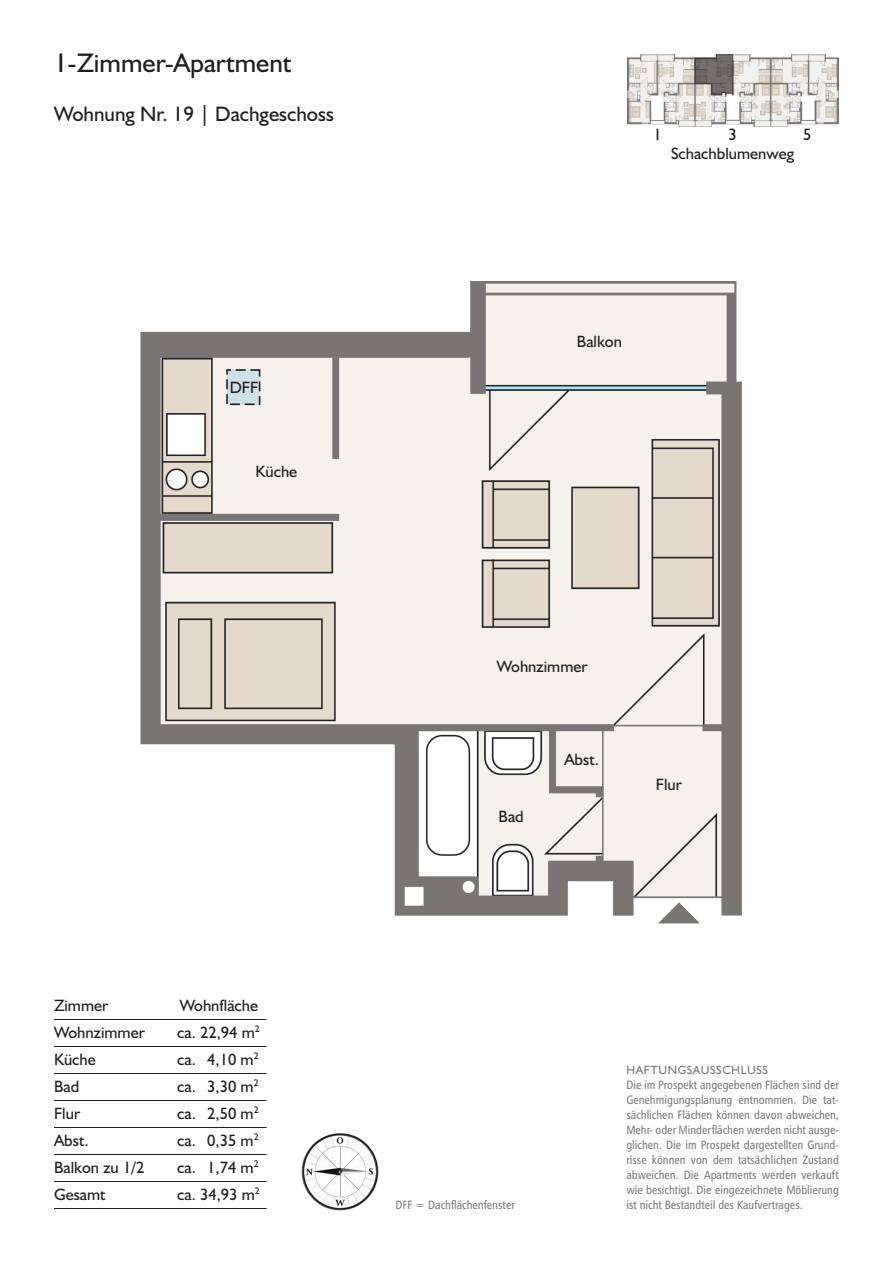
<style>
.page{position:relative;width:893px;height:1263px;background:#fff}
.page>*{position:absolute;margin:0;border:0;box-sizing:border-box;transform-origin:0 0}
.t1{font:27px "Humanist 521 BT";color:#231f20}
.t2{font:21px "Humanist 521 BT";color:#231f20}
.t3{font:16.5px "Humanist 521 BT";color:#231f20}
.t4{font:12px/15px "Humanist 777 BT Roman Condensed B";color:#797573;text-align:justify}
.t5{font:12px "Humanist 521 BT";letter-spacing:.05em;color:#797573}
</style>
<div class="page">
<img style="left:140px;top:281px;width:602px;height:635px">
<svg style="left:658px;top:902px;width:42px;height:21px"></svg>
<img style="left:627px;top:54px;width:212px;height:73px">
<hr style="left:54px;top:1019px;width:213px;height:1px;background:#231f20">
<hr style="left:54px;top:1046px;width:213px;height:1px;background:#231f20">
<hr style="left:54px;top:1073px;width:213px;height:1px;background:#231f20">
<hr style="left:54px;top:1100px;width:213px;height:1px;background:#231f20">
<hr style="left:54px;top:1127px;width:213px;height:1px;background:#231f20">
<hr style="left:54px;top:1154px;width:213px;height:1px;background:#231f20">
<hr style="left:54px;top:1181px;width:213px;height:1px;background:#231f20">
<hr style="left:54px;top:1208px;width:213px;height:1px;background:#231f20">
<img style="left:301px;top:1133px;width:78px;height:78px">
<h1 class="t1" style="left:54px;top:47px;width:239px">1-Zimmer-Apartment</h1>
<h2 class="t2" style="left:54px;top:101px;width:281px">Wohnung Nr. 19 | Dachgeschoss</h2>
<h3 class="t3" style="left:230px;top:377px;width:30px">DFF</h3>
<h3 class="t3" style="left:255px;top:461px;width:43px">Küche</h3>
<h3 class="t3" style="left:653px;top:124px;width:10px">1</h3>
<h3 class="t3" style="left:729px;top:124px;width:10px">3</h3>
<h3 class="t3" style="left:803px;top:124px;width:10px">5</h3>
<h3 class="t3" style="left:671px;top:143px;width:125px">Schachblumenweg</h3>
<h3 class="t3" style="left:577px;top:332px;width:47px">Balkon</h3>
<h3 class="t3" style="left:54px;top:995px;width:56px">Zimmer</h3>
<h3 class="t3" style="left:180px;top:995px;width:80px">Wohnfläche</h3>
<h3 class="t3" style="left:54px;top:1022px;width:92px">Wohnzimmer</h3>
<h3 class="t3" style="left:177px;top:1022px;width:84px">ca. 22,94 m<sup>2</sup></h3>
<h3 class="t3" style="left:54px;top:1049px;width:43px">Küche</h3>
<h3 class="t3" style="left:177px;top:1049px;width:83px">ca. 4,10 m<sup>2</sup></h3>
<h3 class="t3" style="left:54px;top:1076px;width:27px">Bad</h3>
<h3 class="t3" style="left:177px;top:1076px;width:83px">ca. 3,30 m<sup>2</sup></h3>
<h3 class="t3" style="left:54px;top:1103px;width:28px">Flur</h3>
<h3 class="t3" style="left:177px;top:1103px;width:83px">ca. 2,50 m<sup>2</sup></h3>
<h3 class="t3" style="left:54px;top:1130px;width:36px">Abst.</h3>
<h3 class="t3" style="left:177px;top:1130px;width:83px">ca. 0,35 m<sup>2</sup></h3>
<h3 class="t3" style="left:54px;top:1157px;width:92px">Balkon zu 1/2</h3>
<h3 class="t3" style="left:177px;top:1157px;width:83px">ca. 1,74 m<sup>2</sup></h3>
<h3 class="t3" style="left:54px;top:1184px;width:53px">Gesamt</h3>
<h3 class="t3" style="left:177px;top:1184px;width:84px">ca. 34,93 m<sup>2</sup></h3>
<h3 class="t3" style="left:497px;top:656px;width:92px">Wohnzimmer</h3>
<h3 class="t3" style="left:498px;top:806px;width:27px">Bad</h3>
<h3 class="t3" style="left:564px;top:749px;width:36px">Abst.</h3>
<h3 class="t3" style="left:656px;top:775px;width:28px">Flur</h3>
<p class="t4" style="left:395px;top:1197px;width:121px">DFF = Dachflächenfenster</p>
<p class="t5" style="left:626px;top:1062px;width:143px">HAFTUNGSAUSSCHLUSS</p>
<p class="t4" style="left:626px;top:1077px;width:214px">Die im Prospekt angegebenen Flächen sind der Genehmigungsplanung entnommen. Die tat&shy;sächlichen Flächen können davon abweichen, Mehr- oder Minderflächen werden nicht ausge&shy;glichen. Die im Prospekt dargestellten Grund&shy;risse können von dem tatsächlichen Zustand abweichen. Die Apartments werden verkauft wie besichtigt. Die eingezeichnete Möblierung ist nicht Bestandteil des Kaufvertrages.</p>
</div>
